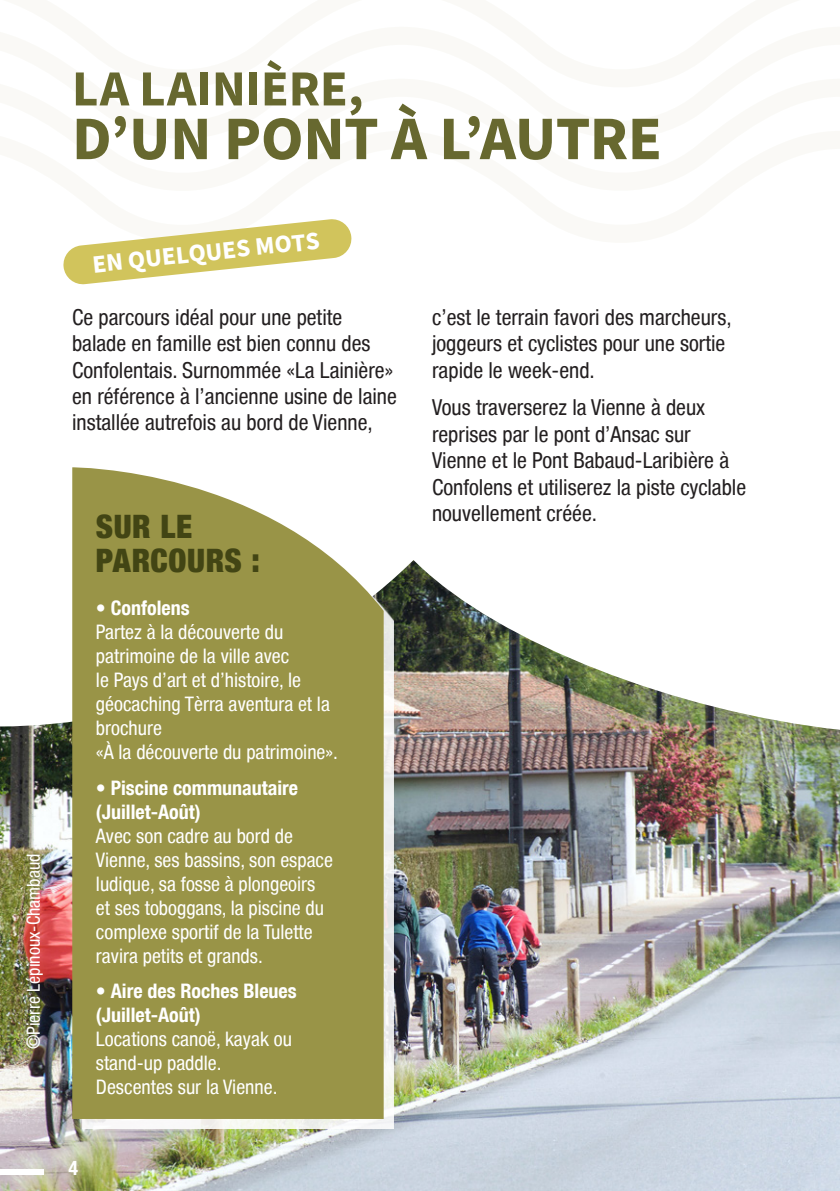
<style>
.page{position:relative;width:840px;height:1191px;background:#fff}
.page>*{position:absolute;margin:0;border:0;box-sizing:border-box;transform-origin:0 0}
.t1{font:700 62px "Source Sans Pro";letter-spacing:-.005em;color:#67682f}
.t2{font:700 50.6px "Source Sans Pro";color:#67682f}
.t3{font:900 condensed 32.2px "Helvetica Neue";letter-spacing:.02em;color:#424514}
.t4{font:700 25.2px "Source Sans Pro";color:#fff}
.t5{font:condensed 22px/26.4px "Helvetica Neue Condensed";color:#231f20}
.t6{font:condensed 20px/24px "Helvetica Neue Condensed";color:#fff}
.t7{font:700 condensed 20px/24px "Helvetica Neue Condensed";color:#fff}
.t8{font:700 condensed 20px "Helvetica Neue";color:#fff}
.t9{font:condensed 18px "Helvetica Neue Condensed";color:#fff}
.s1{font-weight:400}
</style>
<div class="page">
<img style="left:0;top:560px;width:839px;height:631px">
<svg style="left:63px;top:219px;width:289px;height:66px"></svg>
<div style="left:82px;top:477px;width:311px;height:652px;background:#fff;opacity:.89"></div>
<svg style="left:72px;top:467px;width:311px;height:652px;background:#9f9b53"></svg>
<div style="left:0;top:1169px;width:43px;height:5px;background:#fff"></div>
<p class="t2" style="left:72px;top:54px;width:293px">LA LAINIÈRE,</p>
<p class="t1" style="left:72px;top:96px;width:591px">D’UN PONT À L’AUTRE</p>
<p class="t9" style="left:23px;top:1049px;width:197px;rotate:-90deg">©Pierre Lépinoux-Chambaud</p>
<p class="t4" style="left:91px;top:247px;width:230px;rotate:-6deg">EN QUELQUES MOTS</p>
<p class="t5" style="left:72px;top:304px;width:326px">Ce parcours idéal pour une petite balade en famille est bien connu des Confolentais. Surnommée «La Lainière» en référence à l’ancienne usine de laine installée autrefois au bord de Vienne,</p>
<p class="t5" style="left:432px;top:304px;width:301px">c’est le terrain favori des marcheurs, joggeurs et cyclistes pour une sortie rapide le week-end.</p>
<p class="t5" style="left:432px;top:394px;width:315px">Vous traverserez la Vienne à deux reprises par le pont d’Ansac sur Vienne et le Pont Babaud-Laribière à Confolens et utiliserez la piste cyclable nouvellement créée.</p>
<p class="t3" style="left:96px;top:500px;width:98px">SUR LE</p>
<p class="t3" style="left:96px;top:534px;width:165px">PARCOURS :</p>
<p class="t7" style="left:96px;top:596px;width:95px"><span class="s1">•</span> Confolens</p>
<p class="t6" style="left:96px;top:620px;width:243px">Partez à la découverte du patrimoine de la ville avec<br>le Pays d’art et d’histoire, le géocaching Tèrra aventura et la brochure<br>«À la découverte du patrimoine».</p>
<p class="t7" style="left:96px;top:775px;width:204px"><span class="s1">•</span> Piscine communautaire</p>
<p class="t7" style="left:96px;top:799px;width:106px">(Juillet-Août)</p>
<p class="t6" style="left:96px;top:823px;width:238px">Avec son cadre au bord de<br>Vienne, ses bassins, son espace ludique, sa fosse à plongeoirs et ses toboggans, la piscine du complexe sportif de la Tulette ravira petits et grands.</p>
<p class="t7" style="left:96px;top:978px;width:202px"><span class="s1">•</span> Aire des Roches Bleues (Juillet-Août)</p>
<p class="t6" style="left:96px;top:1027px;width:197px">Locations canoë, kayak ou stand-up paddle.</p>
<p class="t6" style="left:96px;top:1075px;width:183px">Descentes sur la Vienne.</p>
<p class="t8" style="left:69px;top:1151px;width:11px">4</p>
</div>
